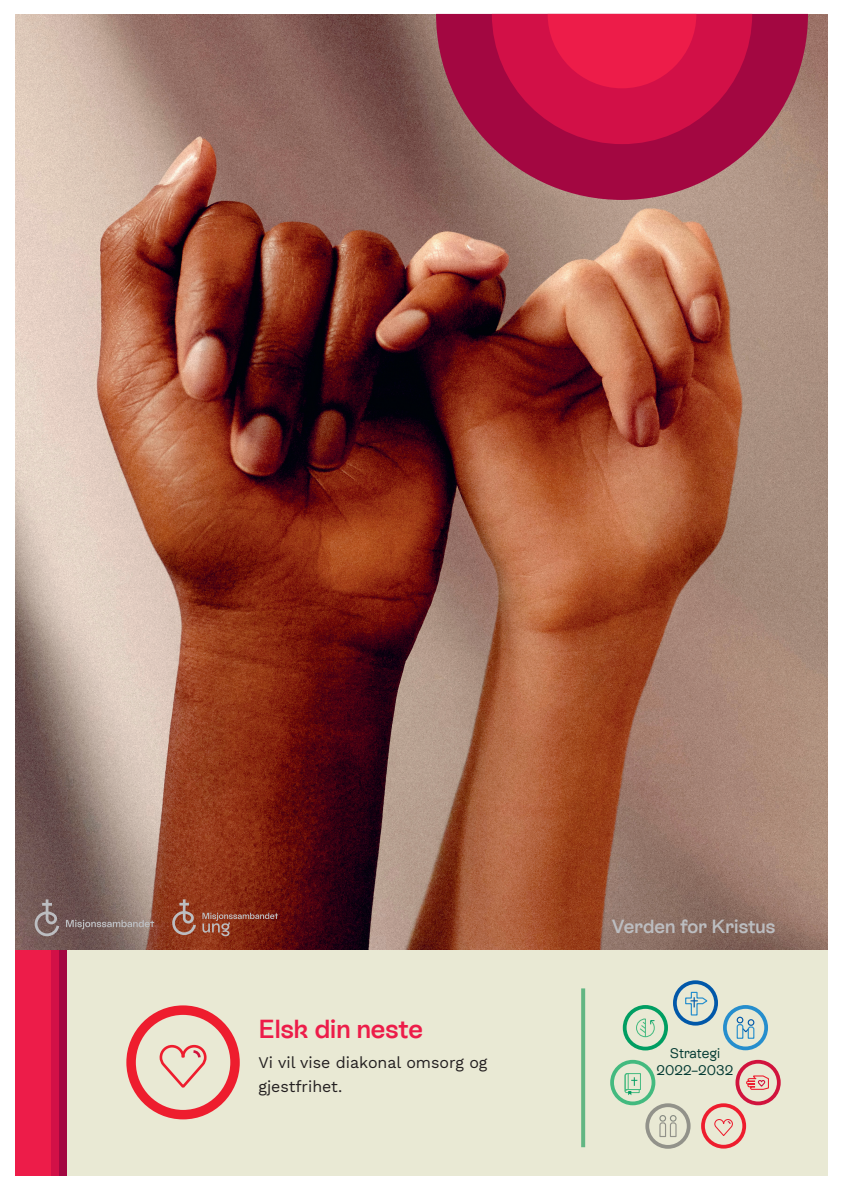
<style>
.page{position:relative;width:842px;height:1191px;background:#fff}
.page>*{position:absolute;margin:0;border:0;box-sizing:border-box;transform-origin:0 0}
.t1{font:600 26px "ES Rebond Grotesque";color:#ed1c49}
.t2{font:600 19px "ES Rebond Grotesque";color:#bcbdc0}
.t3{font:16px/24px "Work Sans";color:#231f20}
.t4{font:14px/16.8px "ES Rebond Grotesque";color:#033a33;text-align:center}
</style>
<div class="page">
<img style="left:15px;top:14px;width:813px;height:936px">
<svg style="left:436px;top:14px;width:372px;height:186px;background:#a13b57"></svg>
<svg style="left:492px;top:14px;width:260px;height:130px;background:#ce1146"></svg>
<div style="left:43px;top:950px;width:785px;height:225px;background:#e9e9d4"></div>
<div style="left:16px;top:950px;width:51px;height:225px;background:#a30741"></div>
<div style="left:15px;top:950px;width:43px;height:225px;background:#d21047"></div>
<div style="left:15px;top:950px;width:36px;height:225px;background:#ed1c49"></div>
<svg style="left:675px;top:982px;width:41px;height:41px"></svg>
<div style="left:673px;top:980px;width:45px;height:45px;border:4px solid #0158a9;border-radius:50%"></div>
<svg style="left:684px;top:991px;width:25px;height:25px"></svg>
<div style="left:723px;top:1005px;width:45px;height:45px;border:4px solid #268ecd;border-radius:50%"></div>
<div style="left:737px;top:1016px;width:6px;height:7px;border:1px solid #0158a9;border-radius:50%"></div>
<svg style="left:736px;top:1019px;width:19px;height:20px"></svg>
<svg style="left:737px;top:1061px;width:42px;height:42px"></svg>
<div style="left:735px;top:1059px;width:46px;height:46px;border:4px solid #d1133d;border-radius:50%"></div>
<svg style="left:745px;top:1075px;width:25px;height:15px"></svg>
<div style="left:701px;top:1103px;width:45px;height:45px;border:4px solid #ee1d2e;border-radius:50%"></div>
<svg style="left:714px;top:1119px;width:19px;height:17px"></svg>
<div style="left:645px;top:1103px;width:45px;height:45px;border:4px solid #92928a;border-radius:50%"></div>
<svg style="left:659px;top:1115px;width:18px;height:22px"></svg>
<svg style="left:612px;top:1061px;width:41px;height:42px"></svg>
<div style="left:610px;top:1059px;width:45px;height:46px;border:4px solid #43ba7f;border-radius:50%"></div>
<svg style="left:624px;top:1072px;width:17px;height:23px"></svg>
<div style="left:623px;top:1005px;width:45px;height:45px;border:4px solid #009e62;border-radius:50%"></div>
<svg style="left:636px;top:1018px;width:19px;height:19px"></svg>
<svg style="left:581px;top:988px;width:4px;height:159px"></svg>
<div style="left:126px;top:1005px;width:114px;height:114px;border:9px solid #ee1d2e;border-radius:50%"></div>
<svg style="left:159px;top:1044px;width:48px;height:44px"></svg>
<svg style="left:35px;top:899px;width:25px;height:37px"></svg>
<svg style="left:66px;top:919px;width:88px;height:10px"></svg>
<svg style="left:172px;top:899px;width:24px;height:36px"></svg>
<svg style="left:202px;top:912px;width:76px;height:24px;background:#8e412f"></svg>
<h1 class="t1" style="left:258px;top:1011px;width:166px">Elsk din neste</h1>
<p class="t3" style="left:258px;top:1050px;width:230px">Vi vil vise diakonal omsorg og gjestfrihet.</p>
<p class="t2" style="left:612px;top:913px;width:165px">Verden for Kristus</p>
<p class="t4" style="left:656px;top:1044px;width:78px">Strategi<br>2022–2032</p>
</div>
